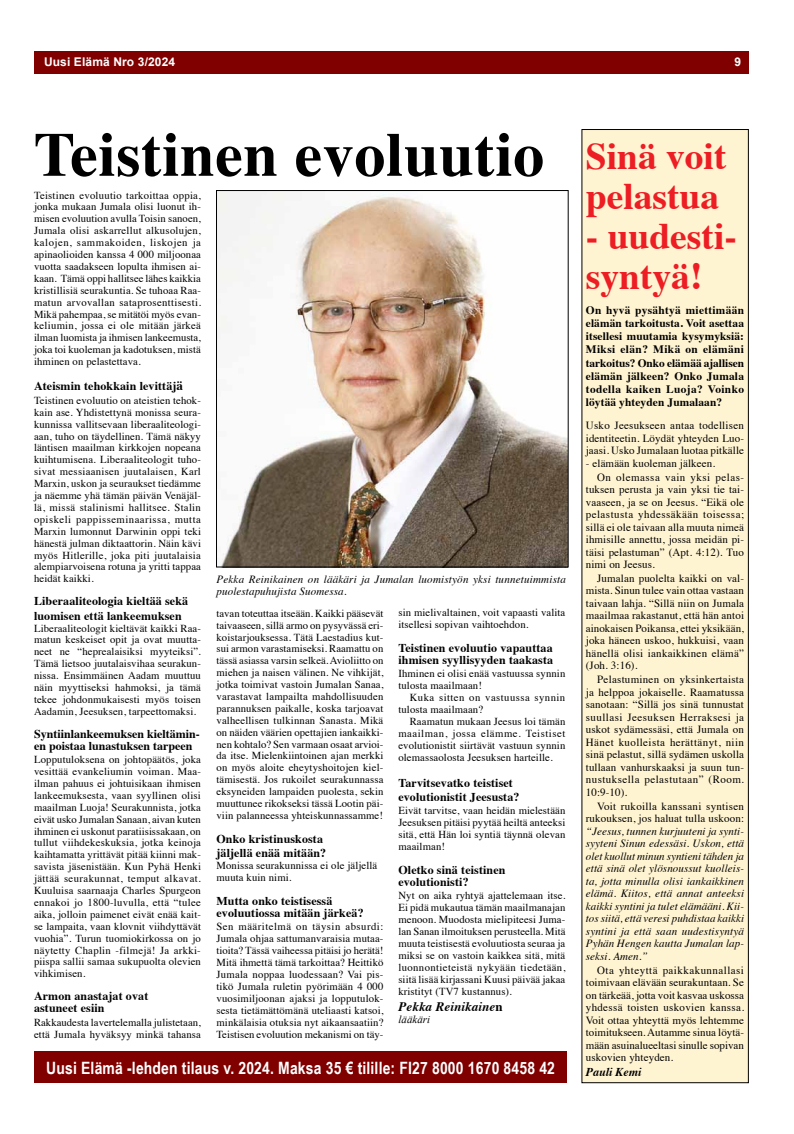
<style>
.page{position:relative;width:794px;height:1134px;background:#fff}
.page>*{position:absolute;margin:0;border:0;box-sizing:border-box;transform-origin:0 0}
.t1{font:700 62px "Times";letter-spacing:.01em;color:#000}
.t2{font:700 37.5px/40px "Times";color:#ed1d24}
.t3{font:700 17px "Arial Narrow";letter-spacing:.01em;color:#fff}
.t4{font:italic 700 13px "Times";letter-spacing:.01em;color:#000}
.t5{font:700 12px/12px "Times";letter-spacing:.01em;color:#000}
.t6{font:700 12px "Arial";letter-spacing:.01em;color:#fff}
.t7{font:italic 700 12px "Times";color:#000}
.t8{font:700 11.4px/13.2px "Times";letter-spacing:.015em;color:#000;text-align:justify}
.t9{font:11px/12.5px "Times";letter-spacing:.01em;color:#000;text-align:justify}
.t10{font:italic 11px/12.5px "Times";letter-spacing:.02em;color:#000}
.t11{font:italic 10.8px "Times New Roman";letter-spacing:.01em;color:#000}
.t12{font:10.7px/11.9px "Times";letter-spacing:.01em;color:#000;text-align:justify}
.t13{font:10.7px/11.9px "Times";letter-spacing:.04em;color:#000}
.s1{font-size:13px}
.s2{font-style:normal}
.s3{font-size:38px}
</style>
<div class="page">
<div style="left:582px;top:130px;width:166px;height:953px;background:#fff4d2"></div>
<div style="left:34px;top:51px;width:714px;height:23px;background:#800000"></div>
<div style="left:34px;top:1051px;width:532px;height:32px;background:#800000"></div>
<img style="left:218px;top:192px;width:348px;height:373px">
<div style="left:216px;top:190px;width:352px;height:377px;border:1px solid #000"></div>
<p class="t6" style="left:44px;top:54px;width:133px">Uusi Elämä Nro 3/2024</p>
<p class="t6" style="left:734px;top:54px;width:8px">9</p>
<h1 class="t1" style="left:34px;top:95px;width:512px">Teistinen evoluutio</h1>
<p class="t12" style="left:34px;top:188px;width:168px">Teistinen evoluutio tarkoittaa oppia, jonka mukaan Jumala olisi luonut ih&shy;misen evoluution avulla Toisin sanoen, Jumala olisi askarrellut alkusolujen, kalojen, sammakoiden, liskojen ja apinaolioiden kanssa 4 000 miljoonaa vuotta saadakseen lopulta ihmisen ai&shy;kaan. Tämä oppi hallitsee lähes kaikkia kristillisiä seurakuntia. Se tuhoaa Raa&shy;matun arvovallan sataprosenttisesti.<br>Mikä pahempaa, se mitätöi myös evan&shy;keliumin, jossa ei ole mitään järkeä ilman luomista ja ihmisen lankeemusta, joka toi kuoleman ja kadotuksen, mistä ihminen on pelastettava.</p>
<p class="t5" style="left:34px;top:379px;width:151px">Ateismin tehokkain levittäj<span class="s1">ä</span></p>
<p class="t12" style="left:34px;top:393px;width:168px">Teistinen evoluutio on ateistien tehok&shy;kain ase. Yhdistettynä monissa seura&shy;kunnissa vallitsevaan liberaaliteologi&shy;aan, tuho on täydellinen. Tämä näkyy läntisen maailman kirkkojen nopeana kuihtumisena. Liberaaliteologit tuho&shy;sivat messiaanisen juutalaisen, Karl Marxin, uskon ja seuraukset tiedämme ja näemme yhä tämän päivän Venäjäl&shy;lä, missä stalinismi hallitsee. Stalin opiskeli pappisseminaarissa, mutta Marxin lumonnut Darwinin oppi teki hänestä julman diktaattorin. Näin kävi myös Hitlerille, joka piti juutalaisia alempiarvoisena rotuna ja yritti tappaa heidät kaikki.</p>
<p class="t5" style="left:34px;top:593px;width:156px;line-height:14.3px">Liberaaliteologia kieltää sekä luomisen että lankeemuksen</p>
<p class="t12" style="left:34px;top:621px;width:168px">Liberaaliteologit kieltävät kaikki Raa&shy;matun keskeiset opit ja ovat muutta&shy;neet ne “heprealaisiksi myyteiksi”.<br>Tämä lietsoo juutalaisvihaa seurakun&shy;nissa. Ensimmäinen Aadam muuttuu näin myyttiseksi hahmoksi, ja tämä tekee johdonmukaisesti myös toisen Aadamin, Jeesuksen, tarpeettomaksi.</p>
<p class="t5" style="left:34px;top:726px;width:167px">Syntiinlankeemuksen kieltämin&shy;en poistaa lunastuksen tarpeen</p>
<p class="t12" style="left:34px;top:753px;width:168px">Lopputuloksena on johtopäätös, joka vesittää evankeliumin voiman. Maa&shy;ilman pahuus ei johtuisikaan ihmisen lankeemuksesta, vaan syyllinen olisi maailman Luoja! Seurakunnista, jotka eivät usko Jumalan Sanaan, aivan kuten ihminen ei uskonut paratiisissakaan, on tullut viihdekeskuksia, jotka keinoja kaihtamatta yrittävät pitää kiinni mak&shy;savista jäsenistään. Kun Pyhä Henki jättää seurakunnat, temput alkavat.<br>Kuuluisa saarnaaja Charles Spurgeon ennakoi jo 1800-luvulla, että “tulee aika, jolloin paimenet eivät enää kait&shy;se lampaita, vaan klovnit viihdyttävät vuohia”. Turun tuomiokirkossa on jo näytetty Chaplin -filmejä! Ja arkki&shy;piispa sallii samaa sukupuolta olevien vihkimisen.</p>
<p class="t5" style="left:34px;top:989px;width:116px">Armon anastajat ovat astuneet esiin</p>
<p class="t12" style="left:34px;top:1015px;width:168px">Rakkaudesta lavertelemalla julistetaan, että Jumala hyväksyy minkä tahansa</p>
<p class="t10" style="left:216px;top:573px;width:351px;line-height:11.4px">Pekka Reinikainen on lääkäri ja Jumalan luomistyön yksi tunnetuimmista puolestapuhujista Suomessa.</p>
<p class="t12" style="left:216px;top:606px;width:168px">tavan toteuttaa itseään. Kaikki pääsevät taivaaseen, sillä armo on pysyvässä eri&shy;koistarjouksessa. Tätä Laestadius kut&shy;sui armon varastamiseksi. Raamattu on tässä asiassa varsin selkeä. Avioliitto on miehen ja naisen välinen. Ne vihkijät, jotka toimivat vastoin Jumalan Sanaa, varastavat lampailta mahdollisuuden parannuksen paikalle, koska tarjoavat valheellisen tulkinnan Sanasta. Mikä on näiden väärien opettajien iankaikki&shy;nen kohtalo? Sen varmaan osaat arvioi&shy;da itse. Mielenkiintoinen ajan merkki on myös aloite eheytyshoitojen kiel&shy;tämisestä. Jos rukoilet seurakunnassa eksyneiden lampaiden puolesta, sekin muuttunee rikokseksi tässä Lootin päi&shy;viin palanneessa yhteiskunnassamme!</p>
<p class="t5" style="left:216px;top:830px;width:111px;line-height:14.3px">Onko kristinuskosta jäljellä enää mitään?</p>
<p class="t12" style="left:216px;top:859px;width:162px">Monissa seurakunnissa ei ole jäljellä muuta kuin nimi.</p>
<p class="t5" style="left:216px;top:894px;width:149px">Mutta onko teistisessä evoluutiossa mitään järkeä?</p>
<p class="t12" style="left:216px;top:920px;width:168px">Sen määritelmä on täysin absurdi:<br>Jumala ohjaa sattumanvaraisia mutaa&shy;tioita? Tässä vaiheessa pitäisi jo herätä!<br>Mitä ihmettä tämä tarkoittaa? Heittikö Jumala noppaa luodessaan? Vai pis&shy;tikö Jumala ruletin pyörimään 4 000 vuosimiljoonan ajaksi ja lopputulok&shy;sesta tietämättömänä uteliaasti katsoi, minkälaisia otuksia nyt aikaansaatiin?<br>Teistisen evoluution mekanismi on täy-</p>
<p class="t12" style="left:398px;top:606px;width:168px">sin mielivaltainen, voit vapaasti valita itsellesi sopivan vaihtoehdon.</p>
<p class="t5" style="left:398px;top:641px;width:156px">Teistinen evoluutio vapauttaa ihmisen syyllisyyden taakasta</p>
<p class="t12" style="left:398px;top:667px;width:168px">Ihminen ei olisi enää vastuussa synnin tulosta maailmaan!</p>
<p class="t13" style="left:398px;top:691px;width:168px;text-indent:11px">Kuka sitten on vastuussa synnin tulosta maailmaan?</p>
<p class="t12" style="left:398px;top:714px;width:168px;text-indent:11px">Raamatun mukaan Jeesus loi tämän maailman, jossa elämme. Teistiset evolutionistit siirtävät vastuun synnin olemassaolosta Jeesuksen harteille.</p>
<p class="t5" style="left:398px;top:774px;width:123px;line-height:14.3px">Tarvitsevatko teistiset evolutionistit Jeesusta?</p>
<p class="t12" style="left:398px;top:804px;width:168px">Eivät tarvitse, vaan heidän mielestään Jeesuksen pitäisi pyytää heiltä anteeksi sitä, että Hän loi syntiä täynnä olevan maailman!</p>
<p class="t5" style="left:398px;top:863px;width:109px">Oletko sinä teistinen evolutionisti?</p>
<p class="t12" style="left:398px;top:889px;width:168px">Nyt on aika ryhtyä ajattelemaan itse.<br>Ei pidä mukautua tämän maailmanajan menoon. Muodosta mielipiteesi Juma&shy;lan Sanan ilmoituksen perusteella. Mitä muuta teistisestä evoluutiosta seuraa ja miksi se on vastoin kaikkea sitä, mitä luonnontieteistä nykyään tiedetään, siitä lisää kirjassani Kuusi päivää jakaa kristityt (TV7 kustannus).</p>
<p class="t4" style="left:398px;top:994px;width:106px">Pekka Reinikaine<span class="s2">n</span></p>
<p class="t11" style="left:398px;top:1012px;width:33px">lääkäri</p>
<h3 class="t3" style="left:46px;top:1055px;width:510px">Uusi Elämä -lehden tilaus v. 2024. Maksa 35 € tilille: FI27 8000 1670 8458 42</h3>
<h2 class="t2" style="left:586px;top:132px;width:142px">Sinä voit pelastua</h2>
<h2 class="t2" style="left:586px;top:212px;width:153px">- uudesti&shy;syntyä<span class="s3">!</span></h2>
<p class="t8" style="left:586px;top:302px;width:160px">On hyvä pysähtyä miettimään elämän tarkoitusta. Voit asettaa itsellesi muutamia kysymyksiä:<br>Miksi elän? Mikä on elämäni tarkoitus? Onko elämää ajallisen elämän jälkeen? Onko Jumala todella kaiken Luoja? Voinko löytää yhteyden Jumalaan?</p>
<p class="t9" style="left:586px;top:418px;width:160px">Usko Jeesukseen antaa todellisen identiteetin. Löydät yhteyden Luo&shy;jaasi. Usko Jumalaan luotaa pitkälle</p>
<p class="t9" style="left:597px;top:455px;width:148px;line-height:13.9px;text-indent:-11px">- elämään kuoleman jälkeen.<br>On olemassa vain yksi pelas-</p>
<p class="t9" style="left:586px;top:482px;width:160px">tuksen perusta ja vain yksi tie tai&shy;vaaseen, ja se on Jeesus. “Eikä ole pelastusta yhdessäkään toisessa; sillä ei ole taivaan alla muuta nimeä ihmisille annettu, jossa meidän pi&shy;täisi pelastuman” (Apt. 4:12). Tuo nimi on Jeesus.</p>
<p class="t9" style="left:586px;top:571px;width:160px;text-indent:11px">Jumalan puolelta kaikki on val&shy;mista. Sinun tulee vain ottaa vastaan taivaan lahja. “Sillä niin on Jumala maailmaa rakastanut, että hän antoi ainokaisen Poikansa, ettei yksikään, joka häneen uskoo, hukkuisi, vaan hänellä olisi iankaikkinen elämä” (Joh. 3:16).</p>
<p class="t9" style="left:586px;top:672px;width:160px;text-indent:11px">Pelastuminen on yksinkertaista ja helppoa jokaiselle. Raamatussa sanotaan: “Sillä jos sinä tunnustat suullasi Jeesuksen Herraksesi ja uskot sydämessäsi, että Jumala on Hänet kuolleista herättänyt, niin sinä pelastut, sillä sydämen uskolla tullaan vanhurskaaksi ja suun tun&shy;nustuksella pelastutaan” (Room.<br>10:9-10).</p>
<p class="t9" style="left:586px;top:799px;width:160px;text-align:right">Voit rukoilla kanssani syntisen rukouksen, jos haluat tulla uskoon:</p>
<p class="t10" style="left:586px;top:824px;width:160px;text-align:justify">“Jeesus, tunnen kurjuuteni ja synti&shy;syyteni Sinun edessäsi. Uskon, että olet kuollut minun syntieni tähden ja että sinä olet ylösnoussut kuolleis&shy;ta, jotta minulla olisi iankaikkinen elämä. Kiitos, että annat anteeksi kaikki syntini ja tulet elämääni. Kii&shy;tos siitä, että veresi puhdistaa kaikki syntini ja että saan uudestisyntyä Pyhän Hengen kautta Jumalan lap&shy;seksi. Amen.”</p>
<p class="t9" style="left:586px;top:963px;width:160px;text-indent:11px">Ota yhteyttä paikkakunnallasi toimivaan elävään seurakuntaan. Se on tärkeää, jotta voit kasvaa uskossa yhdessä toisten uskovien kanssa.<br>Voit ottaa yhteyttä myös lehtemme toimitukseen. Autamme sinua löytä&shy;mään asuinalueeltasi sinulle sopivan uskovien yhteyden.</p>
<p class="t7" style="left:586px;top:1061px;width:57px">Pauli Kemi</p>
</div>
